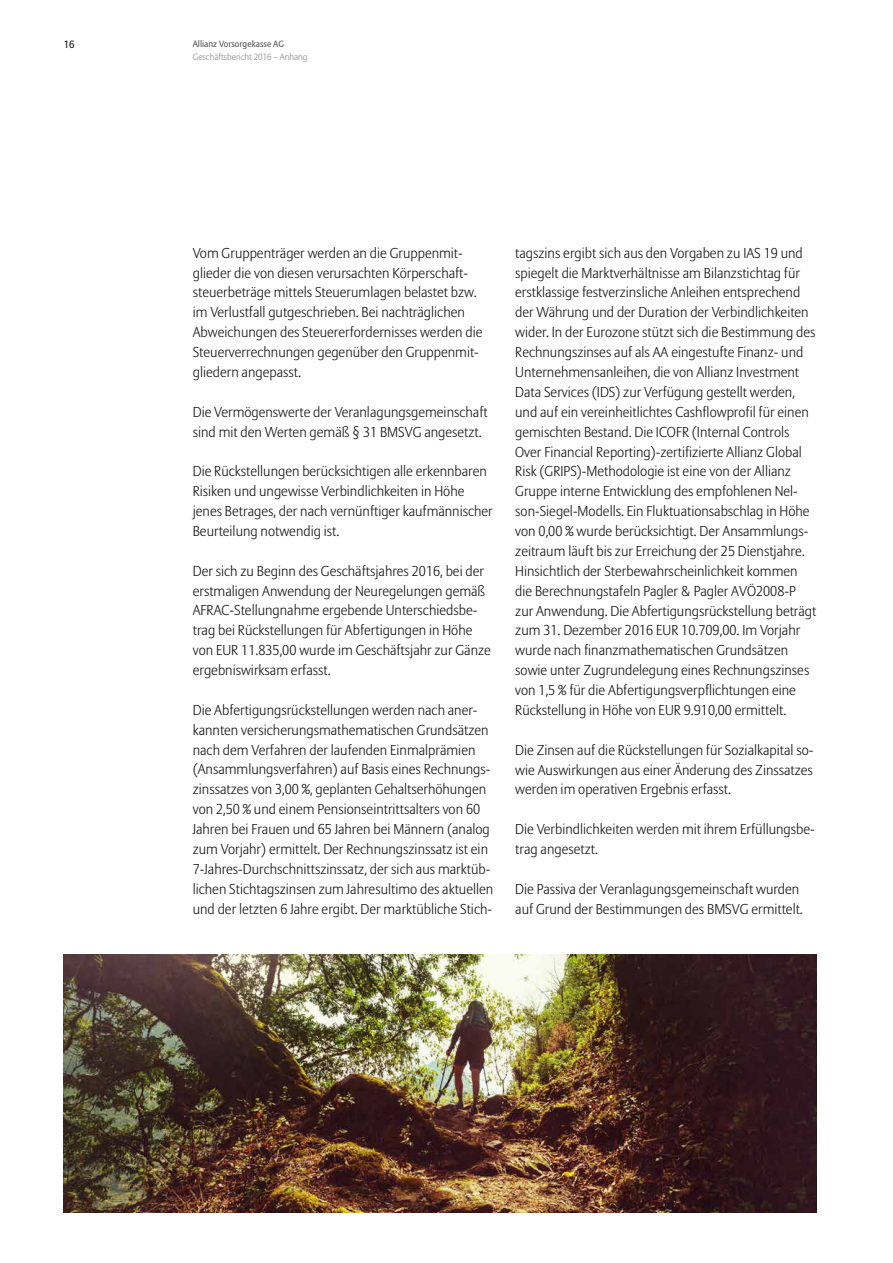
<style>
.page{position:relative;width:893px;height:1263px;background:#fff}
.page>*{position:absolute;margin:0;border:0;box-sizing:border-box;transform-origin:0 0}
.t1{font:300 14.25px/20px "Allianz Sans";color:#181716}
.t2{font:10.5px "Allianz Sans";color:#181716}
.t3{font:300 9px "Allianz Sans";color:#868786}
.t4{font:9px "Allianz Sans";color:#565655}
</style>
<div class="page">
<img style="left:64px;top:954px;width:752px;height:258px">
<p class="t2" style="left:64px;top:38px;width:12px">16</p>
<p class="t4" style="left:193px;top:38px;width:93px">Allianz Vorsorgekasse AG</p>
<p class="t3" style="left:193px;top:51px;width:116px">Geschäftsbericht 2016 – Anhang</p>
<p class="t1" style="left:193px;top:242px;width:291px">Vom Gruppenträger werden an die Gruppenmit&shy;glieder die von diesen verursachten Körperschaft&shy;steuerbeträge mittels Steuerumlagen belastet bzw. im Verlustfall gutgeschrieben. Bei nachträglichen Abweichungen des Steuererfordernisses werden die Steuerverrechnungen gegenüber den Gruppenmit&shy;gliedern angepasst.</p>
<p class="t1" style="left:193px;top:401px;width:296px">Die Vermögenswerte der Veranlagungsgemeinschaft sind mit den Werten gemäß § 31 BMSVG angesetzt.</p>
<p class="t1" style="left:193px;top:461px;width:302px">Die Rückstellungen berücksichtigen alle erkennbaren Risiken und ungewisse Verbindlichkeiten in Höhe jenes Betrages, der nach vernünftiger kaufmännischer Beurteilung notwendig ist.</p>
<p class="t1" style="left:193px;top:560px;width:300px">Der sich zu Beginn des Geschäftsjahres 2016, bei der erstmaligen Anwendung der Neuregelungen gemäß AFRAC-Stellungnahme ergebende Unterschiedsbe&shy;trag bei Rückstellungen für Abfertigungen in Höhe von EUR 11.835,00 wurde im Geschäftsjahr zur Gänze ergebniswirksam erfasst.</p>
<p class="t1" style="left:193px;top:700px;width:302px">Die Abfertigungsrückstellungen werden nach aner&shy;kannten versicherungsmathematischen Grundsätzen nach dem Verfahren der laufenden Einmalprämien (Ansammlungsverfahren) auf Basis eines Rechnungs&shy;zinssatzes von 3,00 %, geplanten Gehaltserhöhungen von 2,50 % und einem Pensionseintrittsalters von 60<br>Jahren bei Frauen und 65 Jahren bei Männern (analog zum Vorjahr) ermittelt. Der Rechnungszinssatz ist ein 7-Jahres-Durchschnittszinssatz, der sich aus marktüb&shy;lichen Stichtagszinsen zum Jahresultimo des aktuellen und der letzten 6 Jahre ergibt. Der marktübliche Stich-</p>
<p class="t1" style="left:515px;top:243px;width:303px">tagszins ergibt sich aus den Vorgaben zu IAS 19 und spiegelt die Marktverhältnisse am Bilanzstichtag für erstklassige festverzinsliche Anleihen entsprechend der Währung und der Duration der Verbindlichkeiten wider. In der Eurozone stützt sich die Bestimmung des Rechnungszinses auf als AA eingestufte Finanz- und Unternehmensanleihen, die von Allianz Investment Data Services (IDS) zur Verfügung gestellt werden, und auf ein vereinheitlichtes Cashflowprofil für einen gemischten Bestand. Die ICOFR (Internal Controls Over Financial Reporting)-zertifizierte Allianz Global Risk (GRIPS)-Methodologie ist eine von der Allianz Gruppe interne Entwicklung des empfohlenen Nel&shy;son-Siegel-Modells. Ein Fluktuationsabschlag in Höhe von 0,00 % wurde berücksichtigt. Der Ansammlungs&shy;zeitraum läuft bis zur Erreichung der 25 Dienstjahre.<br>Hinsichtlich der Sterbewahrscheinlichkeit kommen die Berechnungstafeln Pagler &amp; Pagler AVÖ2008-P zur Anwendung. Die Abfertigungsrückstellung beträgt zum 31. Dezember 2016 EUR 10.709,00. Im Vorjahr wurde nach finanzmathematischen Grundsätzen sowie unter Zugrundelegung eines Rechnungszinses von 1,5 % für die Abfertigungsverpflichtungen eine Rückstellung in Höhe von EUR 9.910,00 ermittelt.</p>
<p class="t1" style="left:515px;top:739px;width:300px;text-align:justify">Die Zinsen auf die Rückstellungen für Sozialkapital so&shy;wie Auswirkungen aus einer Änderung des Zinssatzes werden im operativen Ergebnis erfasst.</p>
<p class="t1" style="left:515px;top:819px;width:301px">Die Verbindlichkeiten werden mit ihrem Erfüllungsbe&shy;trag angesetzt.</p>
<p class="t1" style="left:515px;top:879px;width:289px">Die Passiva der Veranlagungsgemeinschaft wurden auf Grund der Bestimmungen des BMSVG ermittelt.</p>
</div>
